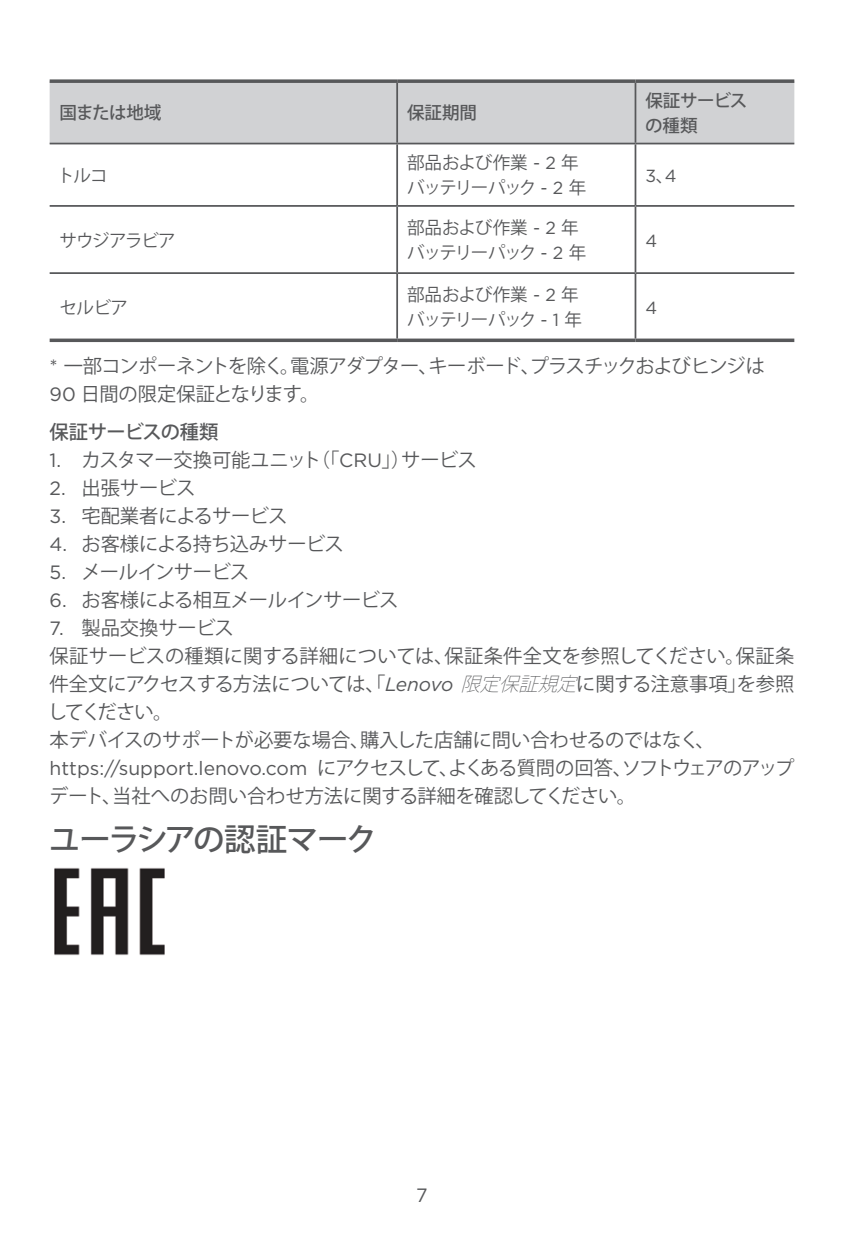
<style>
.page{position:relative;width:844px;height:1241px;background:#fff}
.page>*{position:absolute;margin:0;border:0;box-sizing:border-box;transform-origin:0 0}
.t1{font:500 31.5px "Koz Go Pro";letter-spacing:-.055em;color:#57585a}
.t2{font:19.25px/28px "Koz Go Pro";letter-spacing:-.02em;color:#57585a}
.t3{font:19.25px/28px "Koz Go Pro";letter-spacing:-.05em;color:#57585a}
.t4{font:500 19.25px "Koz Go Pro";letter-spacing:-.025em;color:#57585a}
.t5{font:19.25px "Gotham";color:#57585a}
.t6{font:17.5px/24.5px "Koz Go Pro";letter-spacing:-.05em;color:#57585a}
.t7{font:500 17.5px/24.5px "Koz Go Pro";letter-spacing:-.02em;color:#57585a}
.t8{font:17.5px "Gotham";color:#57585a}
.s1{font-family:"Gotham"}
.s2{font-family:"Koz Go Pro"}
.s3{font-family:"Gotham";font-style:italic}
.s4{font-weight:200;font-style:italic}
</style>
<div class="page">
<img style="left:54px;top:867px;width:111px;height:89px">
<div style="left:50px;top:83px;width:744px;height:60px;background:#d1d2d4"></div>
<svg style="left:50px;top:338px;width:347px;height:4px"></svg>
<hr style="left:396px;top:83px;width:2px;height:60px;background:#57585a">
<hr style="left:396px;top:144px;width:2px;height:61px;background:#57585a">
<hr style="left:396px;top:207px;width:2px;height:65px;background:#57585a">
<hr style="left:396px;top:274px;width:2px;height:64px;background:#57585a">
<svg style="left:397px;top:338px;width:238px;height:4px"></svg>
<hr style="left:634px;top:83px;width:2px;height:60px;background:#57585a">
<hr style="left:634px;top:144px;width:2px;height:61px;background:#57585a">
<hr style="left:634px;top:207px;width:2px;height:65px;background:#57585a">
<hr style="left:634px;top:274px;width:2px;height:64px;background:#57585a">
<svg style="left:635px;top:338px;width:159px;height:4px"></svg>
<svg style="left:50px;top:79px;width:347px;height:4px"></svg>
<svg style="left:397px;top:79px;width:238px;height:4px"></svg>
<svg style="left:635px;top:79px;width:159px;height:4px"></svg>
<hr style="left:50px;top:143px;width:347px;height:1px;background:#57585a">
<hr style="left:397px;top:143px;width:238px;height:1px;background:#57585a">
<hr style="left:635px;top:143px;width:159px;height:1px;background:#57585a">
<hr style="left:50px;top:205px;width:347px;height:2px;background:#57585a">
<hr style="left:397px;top:205px;width:238px;height:2px;background:#57585a">
<hr style="left:635px;top:205px;width:159px;height:2px;background:#57585a">
<hr style="left:50px;top:272px;width:347px;height:2px;background:#57585a">
<hr style="left:397px;top:272px;width:238px;height:2px;background:#57585a">
<hr style="left:635px;top:272px;width:159px;height:2px;background:#57585a">
<p class="t7" style="left:60px;top:102px;width:103px">国または地域</p>
<p class="t7" style="left:407px;top:102px;width:71px">保証期間</p>
<p class="t6" style="left:57px;top:163px;width:52px">トルコ</p>
<p class="t6" style="left:60px;top:228px;width:118px">サウジアラビア</p>
<p class="t6" style="left:59px;top:295px;width:70px">セルビア</p>
<p class="t6" style="left:407px;top:151px;width:180px">部品および作業 <span class="s1">- 2</span> 年バッテリーパック <span class="s1">- 2</span> 年</p>
<p class="t6" style="left:407px;top:216px;width:180px">部品および作業 <span class="s1">- 2</span> 年バッテリーパック <span class="s1">- 2</span> 年</p>
<p class="t6" style="left:407px;top:283px;width:176px">部品および作業 <span class="s1">- 2</span> 年バッテリーパック <span class="s1">- 1</span> 年</p>
<p class="t7" style="left:645px;top:89px;width:104px">保証サービスの種類</p>
<p class="t8" style="left:645px;top:164px;width:33px">3<span class="s2">、</span>4</p>
<p class="t8" style="left:645px;top:229px;width:13px">4</p>
<p class="t8" style="left:645px;top:296px;width:13px">4</p>
<p class="t3" style="left:50px;top:352px;width:716px"><span class="s1">*</span> 一部コンポーネントを除く。電源アダプター、キーボード、プラスチックおよびヒンジは<br><span class="s1">90</span> 日間の限定保証となります。</p>
<p class="t4" style="left:50px;top:419px;width:170px">保証サービスの種類</p>
<p class="t2" style="left:50px;top:446px;width:428px"><span class="s1">1.</span> カスタマー交換可能ユニット（「<span class="s1">CRU</span>」）サービス</p>
<p class="t2" style="left:50px;top:474px;width:147px"><span class="s1">2.</span> 出張サービス</p>
<p class="t2" style="left:50px;top:502px;width:239px"><span class="s1">3.</span> 宅配業者によるサービス</p>
<p class="t2" style="left:50px;top:530px;width:295px"><span class="s1">4.</span> お客様による持ち込みサービス</p>
<p class="t2" style="left:50px;top:558px;width:201px"><span class="s1">5.</span> メールインサービス</p>
<p class="t2" style="left:50px;top:586px;width:350px"><span class="s1">6.</span> お客様による相互メールインサービス</p>
<p class="t2" style="left:48px;top:614px;width:748px"><span class="s1">7.</span> 製品交換サービス<br>保証サービスの種類に関する詳細については、保証条件全文を参照してください。保証条件全文にアクセスする方法については、「<span class="s3">Lenovo</span> <span class="s4">限定保証規定</span>に関する注意事項」を参照してください。<br>本デバイスのサポートが必要な場合、購入した店舗に問い合わせるのではなく、<span class="s1">https://support.lenovo.com</span> にアクセスして、よくある質問の回答、ソフトウェアのアップデート、当社へのお問い合わせ方法に関する詳細を確認してください。</p>
<h1 class="t1" style="left:49px;top:819px;width:330px">ユーラシアの認証マーク</h1>
<p class="t5" style="left:416px;top:1182px;width:13px">7</p>
</div>
